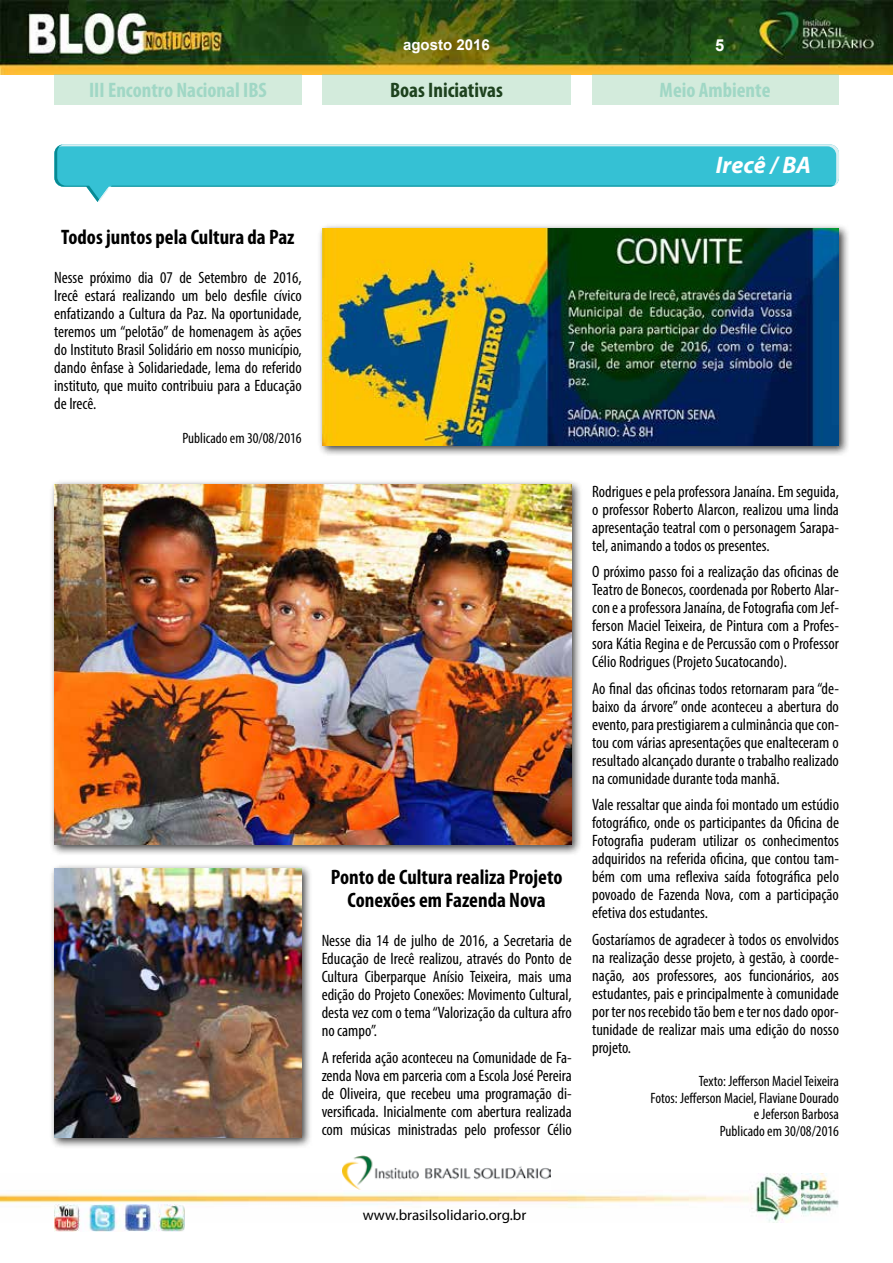
<style>
.page{position:relative;width:893px;height:1263px;background:#fff}
.page>*{position:absolute;margin:0;border:0;box-sizing:border-box;transform-origin:0 0}
.t1{font:italic 700 24px "Myriad Pro";color:#fff}
.t2{font:700 condensed 21px/22.5px "Myriad Pro";color:#000;text-align:center}
.t3{font:700 condensed 21px "Myriad Pro";color:#a0d7c5}
.t4{font:700 condensed 21px "Myriad Pro";color:#1e421e}
.t5{font:condensed 16.5px/18px "Myriad Pro";color:#000;text-align:justify}
.t6{font:700 16.5px "Arial";color:#fff}
.t7{font:condensed 15px/16.5px "Myriad Pro";color:#000;text-align:right}
.t8{font:15px "Myriad Pro";color:#000}
.t9{font:700 15px "Arial";color:#fff}
</style>
<div class="page">
<img style="left:0;top:0;width:893px;height:75px">
<img style="left:0;top:1173px;width:839px;height:49px">
<img style="left:54px;top:1205px;width:130px;height:26px">
<img style="left:342px;top:1155px;width:208px;height:34px">
<div style="left:50px;top:863px;width:263px;height:286px;background:#000;opacity:.75"></div>
<img style="left:55px;top:868px;width:247px;height:269px">
<div style="left:318px;top:223px;width:532px;height:233px;background:#000;opacity:.75"></div>
<img style="left:323px;top:228px;width:516px;height:217px">
<div style="left:50px;top:479px;width:533px;height:377px;background:#000;opacity:.75"></div>
<img style="left:55px;top:484px;width:517px;height:361px">
<div style="left:322px;top:75px;width:249px;height:30px;background:#d3ebdc"></div>
<div style="left:592px;top:75px;width:247px;height:30px;background:#d3ebdc"></div>
<div style="left:54px;top:75px;width:248px;height:30px;background:#d3ebdc"></div>
<svg style="left:59px;top:144px;width:780px;height:58px;fill:#35c1d4"></svg>
<p class="t9" style="left:403px;top:35px;width:88px">agosto 2016</p>
<p class="t6" style="left:715px;top:33px;width:11px">5</p>
<p class="t3" style="left:89px;top:77px;width:179px">III Encontro Nacional IBS</p>
<p class="t3" style="left:660px;top:77px;width:112px">Meio Ambiente</p>
<p class="t4" style="left:390px;top:77px;width:114px">Boas Iniciativas</p>
<h1 class="t1" style="left:716px;top:149px;width:97px">Irecê / BA</h1>
<p class="t2" style="left:61px;top:225px;width:235px">Todos juntos pela Cultura da Paz</p>
<p class="t5" style="left:54px;top:269px;width:249px">Nesse próximo dia 07 de Setembro de 2016, Irecê estará realizando um belo desfile cívico enfatizando a Cultura da Paz. Na oportunidade, teremos um “pelotão” de homenagem às ações do Instituto Brasil Solidário em nosso município, dando ênfase à Solidariedade, lema do referido instituto, que muito contribuiu para a Educação de Irecê.</p>
<p class="t7" style="left:182px;top:430px;width:121px">Publicado em 30/08/2016</p>
<p class="t2" style="left:331px;top:866px;width:233px">Ponto de Cultura realiza Projeto<br>Conexões em Fazenda Nova</p>
<p class="t5" style="left:322px;top:931px;width:252px">Nesse dia 14 de julho de 2016, a Secretaria de Educação de Irecê realizou, através do Ponto de Cultura Ciberparque Anísio Teixeira, mais uma edição do Projeto Conexões: Movimento Cultural, desta vez com o tema “Valorização da cultura afro no campo”.</p>
<p class="t5" style="left:322px;top:1048px;width:252px">A referida ação aconteceu na Comunidade de Fa&shy;zenda Nova em parceria com a Escola José Pereira de Oliveira, que recebeu uma programação di&shy;versificada. Inicialmente com abertura realizada com músicas ministradas pelo professor Célio</p>
<p class="t5" style="left:592px;top:482px;width:248px">Rodrigues e pela professora Janaína. Em seguida, o professor Roberto Alarcon, realizou uma linda apresentação teatral com o personagem Sarapa&shy;tel, animando a todos os presentes.</p>
<p class="t5" style="left:592px;top:563px;width:248px">O próximo passo foi a realização das oficinas de Teatro de Bonecos, coordenada por Roberto Alar&shy;con e a professora Janaína, de Fotografia com Jef&shy;ferson Maciel Teixeira, de Pintura com a Profes&shy;sora Kátia Regina e de Percussão com o Professor Célio Rodrigues (Projeto Sucatocando).</p>
<p class="t5" style="left:592px;top:679px;width:248px">Ao final das oficinas todos retornaram para “de&shy;baixo da árvore” onde aconteceu a abertura do evento, para prestigiarem a culminância que con&shy;tou com várias apresentações que enalteceram o resultado alcançado durante o trabalho realizado na comunidade durante toda manhã.</p>
<p class="t5" style="left:592px;top:796px;width:248px">Vale ressaltar que ainda foi montado um estúdio fotográfico, onde os participantes da Oficina de Fotografia puderam utilizar os conhecimentos adquiridos na referida oficina, que contou tam&shy;bém com uma reflexiva saída fotográfica pelo povoado de Fazenda Nova, com a participação efetiva dos estudantes.</p>
<p class="t5" style="left:592px;top:930px;width:248px">Gostaríamos de agradecer à todos os envolvidos na realização desse projeto, à gestão, à coorde&shy;nação, aos professores, aos funcionários, aos estudantes, pais e principalmente à comunidade por ter nos recebido tão bem e ter nos dado opor&shy;tunidade de realizar mais uma edição do nosso projeto.</p>
<p class="t7" style="left:650px;top:1073px;width:190px">Texto: Jefferson Maciel Teixeira<br>Fotos: Jefferson Maciel, Flaviane Dourado e Jeferson Barbosa<br>Publicado em 30/08/2016</p>
<p class="t8" style="left:363px;top:1206px;width:165px">www.brasilsolidario.org.br</p>
</div>
